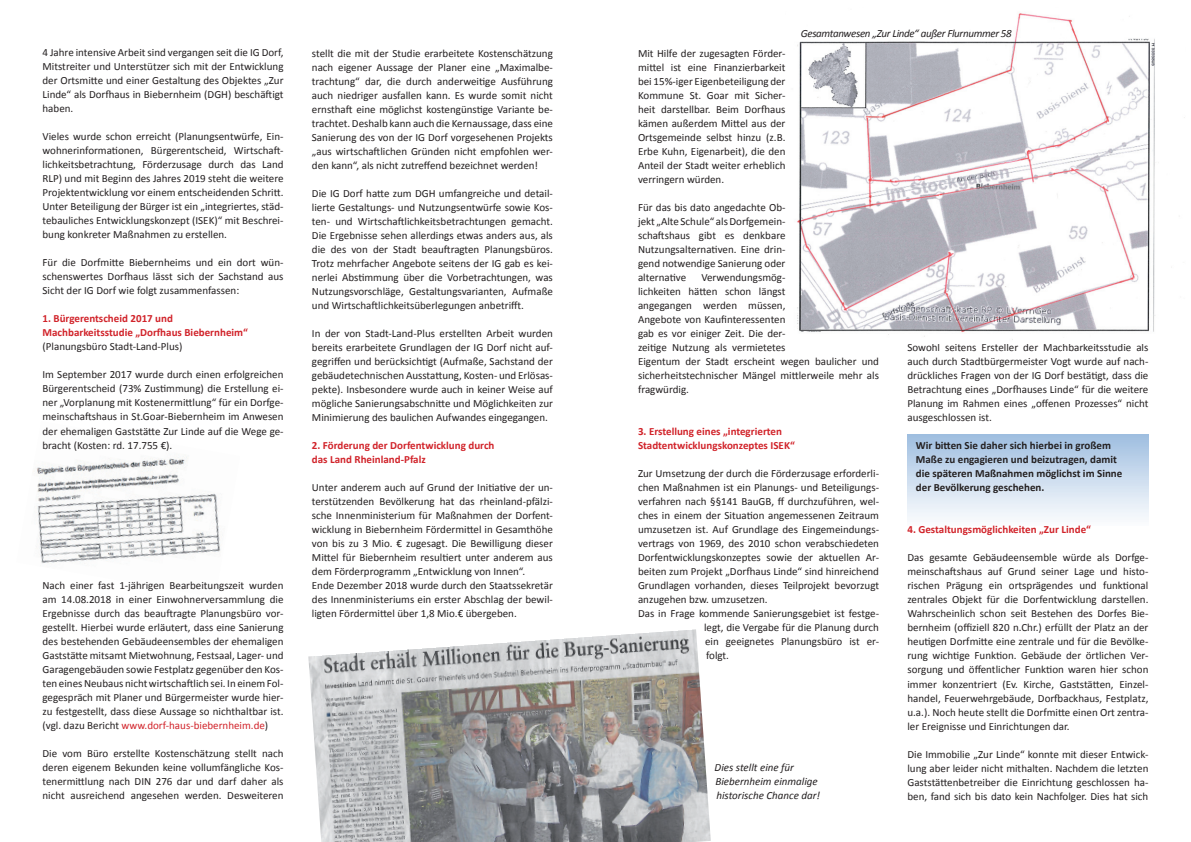
<style>
.page{position:relative;width:1191px;height:842px;background:#fff}
.page>*{position:absolute;margin:0;border:0;box-sizing:border-box;transform-origin:0 0}
.t1{font:11px/14px "Calibri";color:#231f20;text-align:justify}
.t2{font:700 11px/14px "Calibri";color:#d1232a}
.t3{font:700 11px/14px "Calibri";color:#231f20}
.t4{font:italic 11px/14px "Calibri";color:#231f20}
.t5{font:italic 11px "Calibri";letter-spacing:-.03em;color:#231f20}
.s1{color:#d1232a}
</style>
<div class="page">
<img style="left:308px;top:629px;width:403px;height:213px">
<img style="left:36px;top:457px;width:185px;height:107px">
<div style="left:907px;top:434px;width:241px;height:91px;background:linear-gradient(to bottom,#9fbee0,#fdfdfe)"></div>
<img style="left:797px;top:13px;width:388px;height:327px">
<p class="t1" style="left:43px;top:45px;width:242px">4 Jahre intensive Arbeit sind vergangen seit die IG Dorf, Mitstreiter und Unterstützer sich mit der Entwicklung der Ortsmitte und einer Gestaltung des Objektes „Zur Linde“ als Dorfhaus in Biebernheim (DGH) beschäftigt haben.</p>
<p class="t1" style="left:43px;top:129px;width:242px">Vieles wurde schon erreicht (Planungsentwürfe, Ein&shy;wohnerinformationen, Bürgerentscheid, Wirtschaft&shy;lichkeitsbetrachtung, Förderzusage durch das Land RLP) und mit Beginn des Jahres 2019 steht die weitere Projektentwicklung vor einem entscheidenden Schritt.<br>Unter Beteiligung der Bürger ist ein „integriertes, städ&shy;tebauliches Entwicklungskonzept (ISEK)“ mit Beschrei&shy;bung konkreter Maßnahmen zu erstellen.</p>
<p class="t1" style="left:43px;top:255px;width:242px">Für die Dorfmitte Biebernheims und ein dort wün&shy;schenswertes Dorfhaus lässt sich der Sachstand aus Sicht der IG Dorf wie folgt zusammenfassen:</p>
<p class="t2" style="left:43px;top:311px;width:207px">1. Bürgerentscheid 2017 und<br>Machbarkeitsstudie „Dorfhaus Biebernheim“</p>
<p class="t1" style="left:43px;top:339px;width:141px">(Planungsbüro Stadt-Land-Plus)</p>
<p class="t1" style="left:43px;top:367px;width:242px">Im September 2017 wurde durch einen erfolgreichen Bürgerentscheid (73% Zustimmung) die Erstellung ei&shy;ner „Vorplanung mit Kostenermittlung“ für ein Dorfge&shy;meinschaftshaus in St.Goar-Biebernheim im Anwesen der ehemaligen Gaststätte Zur Linde auf die Wege ge&shy;bracht (Kosten: rd. 17.755 €).</p>
<p class="t1" style="left:43px;top:578px;width:242px">Nach einer fast 1-jährigen Bearbeitungszeit wurden am 14.08.2018 in einer Einwohnerversammlung die Ergebnisse durch das beauftragte Planungsbüro vor&shy;gestellt. Hierbei wurde erläutert, dass eine Sanierung des bestehenden Gebäudeensembles der ehemaligen Gaststätte mitsamt Mietwohnung, Festsaal, Lager- und Garagengebäuden sowie Festplatz gegenüber den Kos&shy;ten eines Neubaus nicht wirtschaftlich sei. In einem Fol&shy;gegespräch mit Planer und Bürgermeister wurde hier&shy;zu festgestellt, dass diese Aussage so nichthaltbar ist. (vgl. dazu Bericht <span class="s1">www.dorf-haus-biebernheim.de</span>)</p>
<p class="t1" style="left:43px;top:746px;width:242px">Die vom Büro erstellte Kostenschätzung stellt nach deren eigenem Bekunden keine vollumfängliche Kos&shy;tenermittlung nach DIN 276 dar und darf daher als nicht ausreichend angesehen werden. Desweiteren</p>
<p class="t1" style="left:312px;top:46px;width:242px">stellt die mit der Studie erarbeitete Kostenschätzung nach eigener Aussage der Planer eine „Maximalbe&shy;trachtung“ dar, die durch anderweitige Ausführung auch niedriger ausfallen kann. Es wurde somit nicht ernsthaft eine möglichst kostengünstige Variante be&shy;trachtet. Deshalb kann auch die Kernaussage, dass eine Sanierung des von der IG Dorf vorgesehenen Projekts „aus wirtschaftlichen Gründen nicht empfohlen wer&shy;den kann“, als nicht zutreffend bezeichnet werden!</p>
<p class="t1" style="left:312px;top:186px;width:242px">Die IG Dorf hatte zum DGH umfangreiche und detail&shy;lierte Gestaltungs- und Nutzungsentwürfe sowie Kos&shy;ten- und Wirtschaftlichkeitsbetrachtungen gemacht.<br>Die Ergebnisse sehen allerdings etwas anders aus, als die des von der Stadt beauftragten Planungsbüros.<br>Trotz mehrfacher Angebote seitens der IG gab es kei&shy;nerlei Abstimmung über die Vorbetrachtungen, was Nutzungsvorschläge, Gestaltungsvarianten, Aufmaße und Wirtschaftlichkeitsüberlegungen anbetrifft.</p>
<p class="t1" style="left:312px;top:326px;width:242px">In der von Stadt-Land-Plus erstellten Arbeit wurden bereits erarbeitete Grundlagen der IG Dorf nicht auf&shy;gegriffen und berücksichtigt (Aufmaße, Sachstand der gebäudetechnischen Ausstattung, Kosten- und Erlösas&shy;pekte). Insbesondere wurde auch in keiner Weise auf mögliche Sanierungsabschnitte und Möglichkeiten zur Minimierung des baulichen Aufwandes eingegangen.</p>
<p class="t2" style="left:312px;top:438px;width:184px">2. Förderung der Dorfentwicklung durch das Land Rheinland-Pfalz</p>
<p class="t1" style="left:312px;top:480px;width:242px;text-align:left">Unter anderem auch auf Grund der Initiative der un&shy;terstützenden Bevölkerung hat das rheinland-pfälzi&shy;sche Innenministerium für Maßnahmen der Dorfent&shy;wicklung in Biebernheim Fördermittel in Gesamthöhe von bis zu 3 Mio. € zugesagt. Die Bewilligung dieser Mittel für Biebernheim resultiert unter anderem aus dem Förderprogramm „Entwicklung von Innen“.<br>Ende Dezember 2018 wurde durch den Staatssekretär des Innenministeriums ein erster Abschlag der bewil&shy;ligten Fördermittel über 1,8 Mio.€ übergeben.</p>
<p class="t5" style="left:801px;top:27px;width:212px">Gesamtanwesen „Zur Linde“ außer Flurnummer 58</p>
<p class="t1" style="left:638px;top:46px;width:149px">Mit Hilfe der zugesagten Förder&shy;mittel ist eine Finanzierbarkeit bei 15%-iger Eigenbeteiligung der Kommune St. Goar mit Sicher&shy;heit darstellbar. Beim Dorfhaus kämen außerdem Mittel aus der Ortsgemeinde selbst hinzu (z.B.<br>Erbe Kuhn, Eigenarbeit), die den Anteil der Stadt weiter erheblich verringern würden.</p>
<p class="t1" style="left:638px;top:200px;width:149px">Für das bis dato angedachte Ob&shy;jekt „Alte Schule“ als Dorfgemein&shy;schaftshaus gibt es denkbare Nutzungsalternativen. Eine drin&shy;gend notwendige Sanierung oder alternative</p>
<p class="t1" style="left:638px;top:270px;width:242px;text-align:left;text-indent:63px">Verwendungsmög-<br>lichkeiten hätten schon längst<br>angegangen werden müssen,<br>Angebote von Kaufinteressenten<br>gab es vor einiger Zeit. Die der-<br>zeitige Nutzung als vermietetes<br>Eigentum der Stadt erscheint wegen baulicher und sicherheitstechnischer Mängel mittlerweile mehr als fragwürdig.</p>
<p class="t2" style="left:638px;top:424px;width:158px">3. Erstellung eines „integrierten<br>Stadtentwicklungskonzeptes ISEK“</p>
<p class="t1" style="left:638px;top:466px;width:242px">Zur Umsetzung der durch die Förderzusage erforderli-</p>
<p class="t1" style="left:638px;top:480px;width:242px">chen Maßnahmen ist ein Planungs- und Beteiligungs-</p>
<p class="t1" style="left:638px;top:494px;width:242px">verfahren nach §§141 BauGB, ff durchzuführen, wel-</p>
<p class="t1" style="left:638px;top:508px;width:242px">ches in einem der Situation angemessenen Zeitraum</p>
<p class="t1" style="left:638px;top:522px;width:242px">umzusetzen ist. Auf Grundlage des Eingemeindungs-</p>
<p class="t1" style="left:638px;top:536px;width:242px">vertrags von 1969, des 2010 schon verabschiedeten</p>
<p class="t1" style="left:638px;top:550px;width:242px">Dorfentwicklungskonzeptes sowie der aktuellen Ar-</p>
<p class="t1" style="left:638px;top:564px;width:242px">beiten zum Projekt „Dorfhaus Linde“ sind hinreichend</p>
<p class="t1" style="left:638px;top:578px;width:242px">Grundlagen vorhanden, dieses Teilprojekt bevorzugt</p>
<p class="t1" style="left:638px;top:592px;width:131px">anzugehen bzw. umzusetzen.</p>
<p class="t1" style="left:638px;top:606px;width:242px">Das in Frage kommende Sanierungsgebiet ist festge-</p>
<p class="t1" style="left:704px;top:620px;width:176px">legt, die Vergabe für die Planung durch</p>
<p class="t1" style="left:705px;top:634px;width:175px">ein geeignetes Planungsbüro ist er-</p>
<p class="t1" style="left:706px;top:648px;width:24px">folgt.</p>
<p class="t4" style="left:714px;top:760px;width:107px">Dies stellt eine für<br>Biebernheim einmalige historische Chance dar!</p>
<p class="t1" style="left:907px;top:340px;width:242px">Sowohl seitens Ersteller der Machbarkeitsstudie als auch durch Stadtbürgermeister Vogt wurde auf nach&shy;drückliches Fragen von der IG Dorf bestätigt, dass die Betrachtung eines „Dorfhauses Linde“ für die weitere Planung im Rahmen eines „offenen Prozesses“ nicht ausgeschlossen ist.</p>
<p class="t3" style="left:916px;top:438px;width:208px">Wir bitten Sie daher sich hierbei in großem Maße zu engagieren und beizutragen, damit die späteren Maßnahmen möglichst im Sinne der Bevölkerung geschehen.</p>
<p class="t2" style="left:907px;top:522px;width:185px">4. Gestaltungsmöglichkeiten „Zur Linde“</p>
<p class="t1" style="left:907px;top:550px;width:242px">Das gesamte Gebäudeensemble würde als Dorfge&shy;meinschaftshaus auf Grund seiner Lage und histo&shy;rischen Prägung ein ortsprägendes und funktional zentrales Objekt für die Dorfentwicklung darstellen.<br>Wahrscheinlich schon seit Bestehen des Dorfes Bie&shy;bernheim (offiziell 820 n.Chr.) erfüllt der Platz an der heutigen Dorfmitte eine zentrale und für die Bevölke&shy;rung wichtige Funktion. Gebäude der örtlichen Ver&shy;sorgung und öffentlicher Funktion waren hier schon immer konzentriert (Ev. Kirche, Gaststätten, Einzel&shy;handel, Feuerwehrgebäude, Dorfbackhaus, Festplatz, u.a.). Noch heute stellt die Dorfmitte einen Ort zentra&shy;ler Ereignisse und Einrichtungen dar.</p>
<p class="t1" style="left:907px;top:746px;width:242px">Die Immobilie „Zur Linde“ konnte mit dieser Entwick&shy;lung aber leider nicht mithalten. Nachdem die letzten Gaststättenbetreiber die Einrichtung geschlossen ha&shy;ben, fand sich bis dato kein Nachfolger. Dies hat sich</p>
</div>
